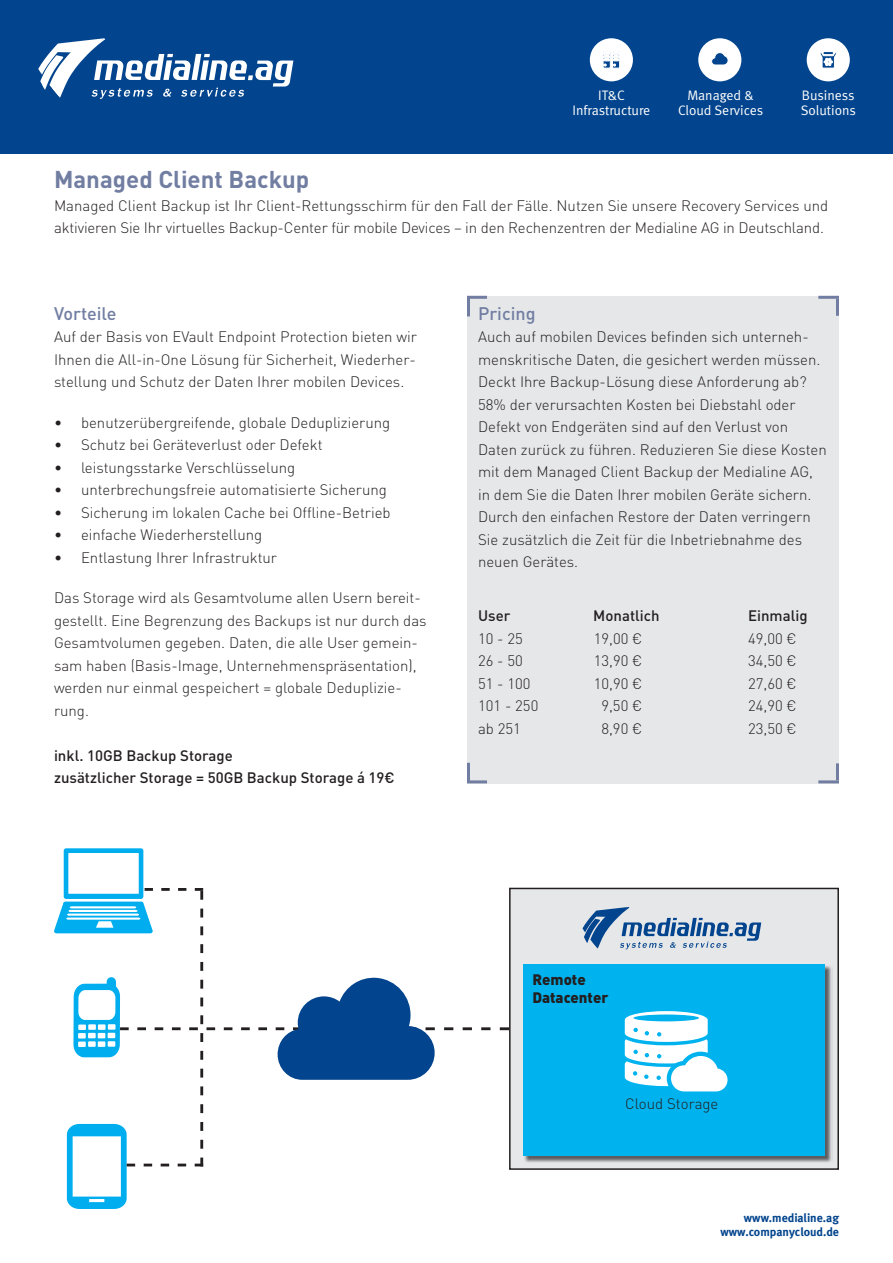
<style>
.page{position:relative;width:893px;height:1263px;background:#fff}
.page>*{position:absolute;margin:0;border:0;box-sizing:border-box;transform-origin:0 0}
.t1{font:700 24px "DIN Pro";color:#717ea2}
.t2{font:500 18px "DIN Pro";color:#717ea2}
.t3{font:300 15px/22.5px "DIN Pro";color:#231f20}
.t4{font:500 15px/22.5px "DIN Pro";color:#231f20}
.t5{font:900 15px/18px "DIN Pro";color:#231f20}
.t6{font:13.8px/14.5px "Meta Normal";color:#fff;text-align:center}
.t7{font:700 12px/14.4px "Meta";color:#02448d;text-align:right}
</style>
<div class="page">
<div style="left:0;top:0;width:893px;height:153px;background:#02448d"></div>
<svg style="left:38px;top:38px;width:255px;height:61px"></svg>
<div style="left:590px;top:38px;width:43px;height:43px;background:#fff;border-radius:50%"></div>
<svg style="left:603px;top:52px;width:17px;height:16px"></svg>
<div style="left:698px;top:38px;width:43px;height:43px;background:#fff;border-radius:50%"></div>
<svg style="left:711px;top:52px;width:17px;height:13px"></svg>
<div style="left:807px;top:38px;width:43px;height:43px;background:#fff;border-radius:50%"></div>
<svg style="left:820px;top:52px;width:17px;height:16px"></svg>
<div style="left:510px;top:888px;width:328px;height:281px;background:#e6e7e9"></div>
<div style="left:509px;top:888px;width:330px;height:282px;border:2px solid #231f20"></div>
<div style="left:467px;top:296px;width:372px;height:487px;background:#e6e7e9"></div>
<hr style="left:467px;top:296px;width:3px;height:20px;background:#717ea2">
<hr style="left:470px;top:296px;width:17px;height:3px;background:#717ea2">
<hr style="left:818px;top:296px;width:21px;height:3px;background:#717ea2">
<hr style="left:836px;top:299px;width:3px;height:17px;background:#717ea2">
<hr style="left:467px;top:763px;width:3px;height:20px;background:#717ea2">
<hr style="left:470px;top:780px;width:17px;height:3px;background:#717ea2">
<hr style="left:818px;top:780px;width:21px;height:3px;background:#717ea2">
<hr style="left:836px;top:763px;width:3px;height:17px;background:#717ea2">
<img style="left:524px;top:966px;width:308px;height:197px">
<div style="left:523px;top:964px;width:302px;height:191px;background:#00b3ef"></div>
<svg style="left:625px;top:1011px;width:102px;height:80px"></svg>
<svg style="left:582px;top:907px;width:179px;height:42px"></svg>
<svg style="left:54px;top:848px;width:455px;height:361px"></svg>
<p class="t6" style="left:572px;top:88px;width:79px">IT&amp;C<br>Infrastructure</p>
<p class="t6" style="left:678px;top:88px;width:87px">Managed &amp;<br>Cloud Services</p>
<p class="t6" style="left:801px;top:88px;width:57px;text-align:left">Business<br>Solutions</p>
<h1 class="t1" style="left:54px;top:163px;width:257px">Managed Client Backup</h1>
<p class="t3" style="left:54px;top:194px;width:776px">Managed Client Backup ist Ihr Client-Rettungsschirm für den Fall der Fälle. Nutzen Sie unsere Recovery Services und aktivieren Sie Ihr virtuelles Backup-Center für mobile Devices – in den Rechenzentren der Medialine AG in Deutschland.</p>
<p class="t2" style="left:54px;top:301px;width:64px">Vorteile</p>
<p class="t3" style="left:54px;top:325px;width:364px;text-align:justify">Auf der Basis von EVault Endpoint Protection bieten wir Ihnen die All-in-One Lösung für Sicherheit, Wiederher&shy;stellung und Schutz der Daten Ihrer mobilen Devices.</p>
<p class="t3" style="left:54px;top:411px;width:338px">• benutzerübergreifende, globale Deduplizierung</p>
<p class="t3" style="left:54px;top:433px;width:270px">• Schutz bei Geräteverlust oder Defekt</p>
<p class="t3" style="left:54px;top:456px;width:243px">• leistungsstarke Verschlüsselung</p>
<p class="t3" style="left:54px;top:478px;width:334px">• unterbrechungsfreie automatisierte Sicherung</p>
<p class="t3" style="left:54px;top:501px;width:338px">• Sicherung im lokalen Cache bei Offline-Betrieb</p>
<p class="t3" style="left:54px;top:523px;width:210px">• einfache Wiederherstellung</p>
<p class="t3" style="left:54px;top:546px;width:225px">• Entlastung Ihrer Infrastruktur</p>
<p class="t3" style="left:54px;top:586px;width:374px">Das Storage wird als Gesamtvolume allen Usern bereit&shy;gestellt. Eine Begrenzung des Backups ist nur durch das Gesamtvolumen gegeben. Daten, die alle User gemein&shy;sam haben (Basis-Image, Unternehmenspräsentation), werden nur einmal gespeichert = globale Deduplizie&shy;rung.</p>
<p class="t4" style="left:54px;top:744px;width:342px">inkl. 10GB Backup Storage<br>zusätzlicher Storage = 50GB Backup Storage á 19€</p>
<p class="t2" style="left:478px;top:301px;width:59px">Pricing</p>
<p class="t3" style="left:478px;top:325px;width:350px">Auch auf mobilen Devices befinden sich unterneh&shy;menskritische Daten, die gesichert werden müssen.<br>Deckt Ihre Backup-Lösung diese Anforderung ab?<br>58% der verursachten Kosten bei Diebstahl oder Defekt von Endgeräten sind auf den Verlust von Daten zurück zu führen. Reduzieren Sie diese Kosten mit dem Managed Client Backup der Medialine AG, in dem Sie die Daten Ihrer mobilen Geräte sichern.<br>Durch den einfachen Restore der Daten verringern Sie zusätzlich die Zeit für die Inbetriebnahme des neuen Gerätes.</p>
<p class="t4" style="left:478px;top:604px;width:34px">User</p>
<p class="t4" style="left:593px;top:604px;width:68px">Monatlich</p>
<p class="t4" style="left:748px;top:604px;width:61px">Einmalig</p>
<p class="t3" style="left:478px;top:626px;width:46px">10 - 25</p>
<p class="t3" style="left:594px;top:626px;width:50px">19,00 €</p>
<p class="t3" style="left:748px;top:626px;width:50px">49,00 €</p>
<p class="t3" style="left:478px;top:649px;width:46px">26 - 50</p>
<p class="t3" style="left:594px;top:649px;width:50px">13,90 €</p>
<p class="t3" style="left:748px;top:649px;width:50px">34,50 €</p>
<p class="t3" style="left:478px;top:671px;width:54px">51 - 100</p>
<p class="t3" style="left:594px;top:671px;width:50px">10,90 €</p>
<p class="t3" style="left:748px;top:671px;width:50px">27,60 €</p>
<p class="t3" style="left:478px;top:694px;width:62px">101 - 250</p>
<p class="t3" style="left:601px;top:694px;width:42px">9,50 €</p>
<p class="t3" style="left:748px;top:694px;width:50px">24,90 €</p>
<p class="t3" style="left:478px;top:716px;width:44px">ab 251</p>
<p class="t3" style="left:601px;top:716px;width:42px">8,90 €</p>
<p class="t3" style="left:748px;top:716px;width:50px">23,50 €</p>
<p class="t5" style="left:532px;top:970px;width:78px">Remote<br>Datacenter</p>
<p class="t3" style="left:625px;top:1091px;width:95px">Cloud Storage</p>
<p class="t7" style="left:720px;top:1210px;width:120px">www.medialine.ag www.companycloud.de</p>
</div>
